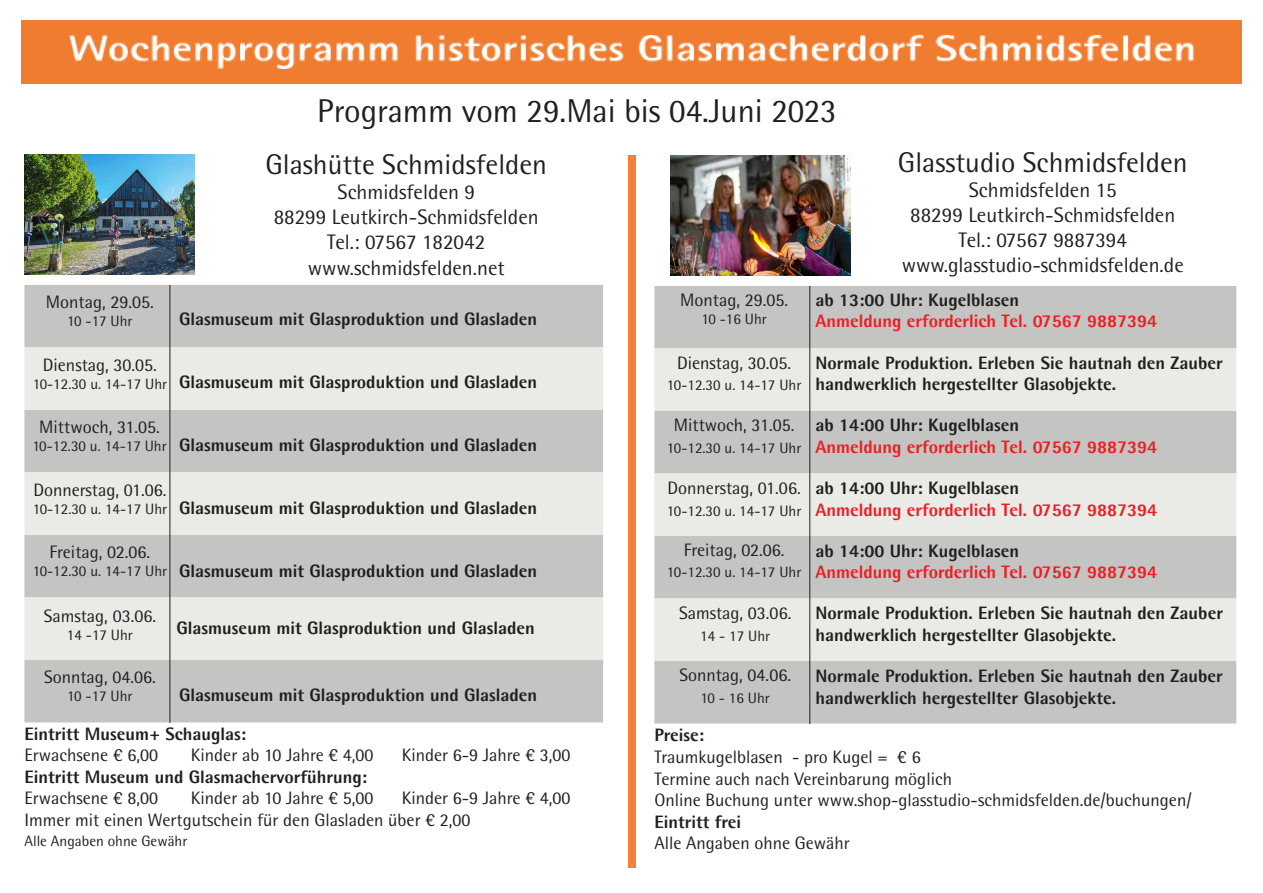
<style>
.page{position:relative;width:1263px;height:893px;background:#fff}
.page>*{position:absolute;margin:0;border:0;box-sizing:border-box;transform-origin:0 0}
.t1{font:33px "Agfa Rotis Semisans";color:#231f20}
.t2{font:28.5px "Agfa Rotis Semisans";color:#231f20}
.t3{font:21px "Agfa Rotis Semisans";color:#231f20}
.t4{font:800 18px/21.6px "Agfa Rotis Semisans";color:#231f20}
.t5{font:18px "Agfa Rotis Semisans";color:#231f20}
.t6{font:800 18px "Agfa Rotis Semisans";color:#ee1d23}
.t7{font:15px "Agfa Rotis Semisans";color:#231f20}
.s1{font-weight:400}
</style>
<div class="page">
<img style="left:22px;top:21px;width:1219px;height:63px">
<img style="left:671px;top:155px;width:179px;height:120px">
<img style="left:24px;top:154px;width:170px;height:120px">
<div style="left:628px;top:155px;width:7px;height:713px;background:#f4803a"></div>
<div style="left:654px;top:286px;width:582px;height:437px;background:#c4c4c2"></div>
<svg style="left:654px;top:348px;width:582px;height:313px;background:#dadad8"></svg>
<hr style="left:809px;top:286px;width:1px;height:438px;background:#231f20">
<div style="left:24px;top:285px;width:579px;height:437px;background:#c4c4c2"></div>
<svg style="left:24px;top:347px;width:579px;height:313px;background:#dadad8"></svg>
<hr style="left:170px;top:285px;width:1px;height:438px;background:#231f20">
<p class="t5" style="left:46px;top:291px;width:109px">Montag, 29.05.</p>
<p class="t7" style="left:67px;top:312px;width:67px">10 -17 Uhr</p>
<p class="t5" style="left:43px;top:354px;width:116px">Dienstag, 30.05.</p>
<p class="t7" style="left:33px;top:375px;width:136px">10-12.30 u. 14-17 Uhr</p>
<p class="t1" style="left:317px;top:91px;width:521px">Programm vom 29.Mai bis 04.Juni 2023</p>
<p class="t2" style="left:265px;top:147px;width:283px">Glashütte Schmidsfelden</p>
<p class="t3" style="left:338px;top:180px;width:139px">Schmidsfelden 9</p>
<p class="t3" style="left:274px;top:205px;width:267px">88299 Leutkirch-Schmidsfelden</p>
<p class="t3" style="left:327px;top:230px;width:159px">Tel.: 07567 182042</p>
<p class="t3" style="left:308px;top:255px;width:198px">www.schmidsfelden.net</p>
<p class="t2" style="left:898px;top:145px;width:291px">Glasstudio Schmidsfelden</p>
<p class="t3" style="left:969px;top:177px;width:149px">Schmidsfelden 15</p>
<p class="t3" style="left:910px;top:202px;width:267px">88299 Leutkirch-Schmidsfelden</p>
<p class="t3" style="left:958px;top:228px;width:170px">Tel.: 07567 9887394</p>
<p class="t3" style="left:902px;top:253px;width:284px">www.glasstudio-schmidsfelden.de</p>
<p class="t4" style="left:815px;top:289px;width:205px">ab 13:00 Uhr: Kugelblasen</p>
<p class="t5" style="left:680px;top:289px;width:109px">Montag, 29.05.</p>
<p class="t7" style="left:701px;top:310px;width:67px">10 -16 Uhr</p>
<p class="t4" style="left:179px;top:308px;width:360px">Glasmuseum mit Glasproduktion und Glasladen</p>
<p class="t6" style="left:815px;top:310px;width:343px">Anmeldung erforderlich Tel. 07567 9887394</p>
<p class="t4" style="left:179px;top:371px;width:360px">Glasmuseum mit Glasproduktion und Glasladen</p>
<p class="t5" style="left:677px;top:352px;width:116px">Dienstag, 30.05.</p>
<p class="t7" style="left:667px;top:376px;width:136px">10-12.30 u. 14-17 Uhr</p>
<p class="t4" style="left:815px;top:351px;width:409px">Normale Produktion. Erleben Sie hautnah den Zauber handwerklich hergestellter Glasobjekte.</p>
<p class="t5" style="left:39px;top:417px;width:122px">Mittwoch, 31.05.</p>
<p class="t7" style="left:32px;top:437px;width:136px">10-12.30 u. 14-17 Uhr</p>
<p class="t4" style="left:179px;top:433px;width:360px">Glasmuseum mit Glasproduktion und Glasladen</p>
<p class="t5" style="left:674px;top:415px;width:122px">Mittwoch, 31.05.</p>
<p class="t7" style="left:667px;top:439px;width:136px">10-12.30 u. 14-17 Uhr</p>
<p class="t4" style="left:815px;top:414px;width:205px">ab 14:00 Uhr: Kugelblasen</p>
<p class="t6" style="left:815px;top:435px;width:343px">Anmeldung erforderlich Tel. 07567 9887394</p>
<p class="t5" style="left:33px;top:479px;width:135px">Donnerstag, 01.06.</p>
<p class="t7" style="left:33px;top:500px;width:136px">10-12.30 u. 14-17 Uhr</p>
<p class="t4" style="left:179px;top:496px;width:360px">Glasmuseum mit Glasproduktion und Glasladen</p>
<p class="t5" style="left:668px;top:477px;width:135px">Donnerstag, 01.06.</p>
<p class="t7" style="left:667px;top:502px;width:136px">10-12.30 u. 14-17 Uhr</p>
<p class="t4" style="left:815px;top:477px;width:205px">ab 14:00 Uhr: Kugelblasen</p>
<p class="t6" style="left:815px;top:498px;width:343px">Anmeldung erforderlich Tel. 07567 9887394</p>
<p class="t5" style="left:50px;top:541px;width:102px">Freitag, 02.06.</p>
<p class="t7" style="left:33px;top:562px;width:136px">10-12.30 u. 14-17 Uhr</p>
<p class="t4" style="left:179px;top:560px;width:360px">Glasmuseum mit Glasproduktion und Glasladen</p>
<p class="t5" style="left:684px;top:539px;width:102px">Freitag, 02.06.</p>
<p class="t7" style="left:667px;top:563px;width:136px">10-12.30 u. 14-17 Uhr</p>
<p class="t4" style="left:815px;top:539px;width:205px">ab 14:00 Uhr: Kugelblasen</p>
<p class="t6" style="left:815px;top:561px;width:343px">Anmeldung erforderlich Tel. 07567 9887394</p>
<p class="t5" style="left:44px;top:605px;width:114px">Samstag, 03.06.</p>
<p class="t7" style="left:67px;top:626px;width:67px">14 -17 Uhr</p>
<p class="t4" style="left:177px;top:616px;width:360px">Glasmuseum mit Glasproduktion und Glasladen</p>
<p class="t5" style="left:44px;top:666px;width:113px">Sonntag, 04.06.</p>
<p class="t7" style="left:67px;top:687px;width:67px">10 -17 Uhr</p>
<p class="t4" style="left:179px;top:683px;width:360px">Glasmuseum mit Glasproduktion und Glasladen</p>
<p class="t5" style="left:679px;top:603px;width:114px">Samstag, 03.06.</p>
<p class="t7" style="left:700px;top:627px;width:71px">14 - 17 Uhr</p>
<p class="t5" style="left:679px;top:664px;width:113px">Sonntag, 04.06.</p>
<p class="t7" style="left:700px;top:689px;width:71px">10 - 16 Uhr</p>
<p class="t4" style="left:815px;top:602px;width:409px">Normale Produktion. Erleben Sie hautnah den Zauber handwerklich hergestellter Glasobjekte.</p>
<p class="t4" style="left:815px;top:665px;width:409px">Normale Produktion. Erleben Sie hautnah den Zauber handwerklich hergestellter Glasobjekte.</p>
<p class="t4" style="left:24px;top:722px;width:223px">Eintritt Museum+ Schauglas:<br><span class="s1">Erwachsene € 6,00</span></p>
<p class="t5" style="left:191px;top:744px;width:184px">Kinder ab 10 Jahre € 4,00</p>
<p class="t5" style="left:402px;top:744px;width:170px">Kinder 6-9 Jahre € 3,00</p>
<p class="t4" style="left:24px;top:765px;width:344px">Eintritt Museum und Glasmachervorführung:</p>
<p class="t5" style="left:24px;top:788px;width:135px">Erwachsene € 8,00</p>
<p class="t5" style="left:191px;top:788px;width:184px">Kinder ab 10 Jahre € 5,00</p>
<p class="t5" style="left:402px;top:788px;width:170px">Kinder 6-9 Jahre € 4,00</p>
<p class="t5" style="left:24px;top:809px;width:447px">Immer mit einen Wertgutschein für den Glasladen über € 2,00</p>
<p class="t7" style="left:24px;top:832px;width:164px">Alle Angaben ohne Gewähr</p>
<p class="t4" style="left:654px;top:724px;width:51px">Preise:</p>
<p class="t5" style="left:654px;top:746px;width:268px">Traumkugelblasen - pro Kugel = € 6</p>
<p class="t5" style="left:654px;top:768px;width:299px">Termine auch nach Vereinbarung möglich</p>
<p class="t5" style="left:654px;top:789px;width:539px">Online Buchung unter www.shop-glasstudio-schmidsfelden.de/buchungen/</p>
<p class="t4" style="left:654px;top:810px;width:88px">Eintritt frei</p>
<p class="t5" style="left:654px;top:833px;width:197px">Alle Angaben ohne Gewähr</p>
</div>
